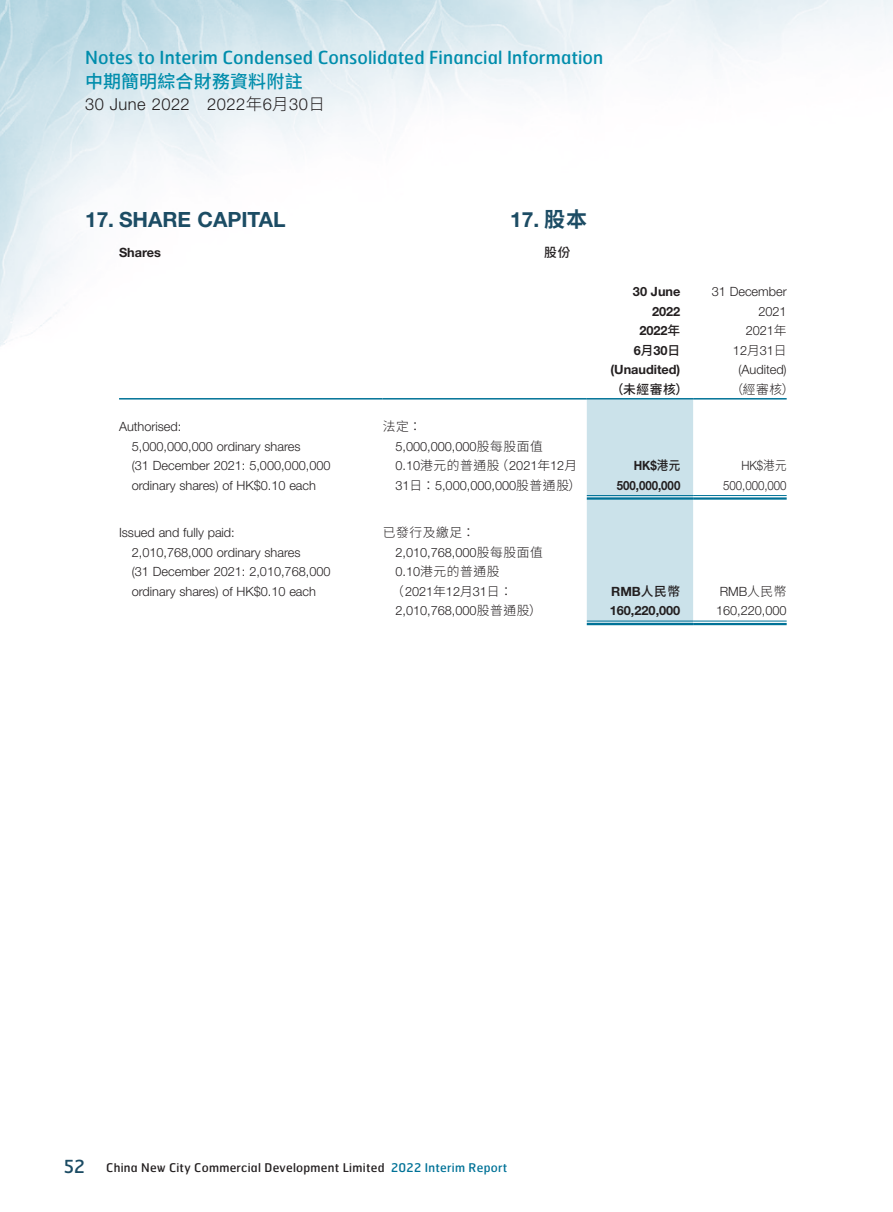
<style>
.page{position:relative;width:893px;height:1212px;background:#fff}
.page>*{position:absolute;margin:0;border:0;box-sizing:border-box;transform-origin:0 0}
.Heading_1{font:700 21px "Helvetica Neue LT Std";color:#1c4c64}
.C_Heading_1{font:700 21px "Helvetica Neue LT Std";color:#1c4c64}
.t1{font:18px "Hermes";letter-spacing:.005em;color:#008dac}
.t2{font:500 18px "Source Han Sans TC";letter-spacing:.005em;color:#008dac}
.t3{font:300 16.5px "Helvetica Neue LT Std";letter-spacing:.03em;color:#231f20}
.Body_Text{font:300 12.75px/19.5px "Helvetica Neue LT Std";color:#231f20}
.Body_Text-2{font:700 12.75px "Helvetica Neue LT Std";color:#231f20}
.Body_Text-3{font:300 12.75px "Source Han Sans TC";letter-spacing:.05em;color:#231f20}
.Body_Text-4{font:700 12.75px "Helvetica Neue LT Std";color:#231f20;scale:.9 1}
.Body_Text-5{font:300 12.75px "Helvetica Neue LT Std";color:#231f20;scale:.9 1}
.Body_Text-6{font:500 12.75px "Source Han Sans TC";color:#231f20}
.C_Body_Text{font:500 12.75px "Source Han Sans TC";color:#231f20}
.t4{font:12px "Hermes";letter-spacing:.02em;color:#231f20}
.s1{font-family:"Source Han Sans TC"}
.s2{font-family:"Helvetica Neue LT Std"}
.s3{font-family:"Source Han Sans TC";font-weight:500}
.s4{font-size:18px;color:#1c4c64}
.s5{color:#007297}
</style>
<div class="page">
<img style="left:0;top:0;width:893px;height:626px">
<div style="left:587px;top:399px;width:106px;height:224px;background:#cbe2ea"></div>
<hr style="left:119px;top:398px;width:264px;height:1px;background:#007297">
<hr style="left:383px;top:398px;width:204px;height:1px;background:#007297">
<hr style="left:587px;top:398px;width:106px;height:1px;background:#007297">
<hr style="left:693px;top:398px;width:94px;height:1px;background:#007297">
<hr style="left:587px;top:495px;width:106px;height:1px;background:#007297">
<hr style="left:587px;top:497px;width:106px;height:3px;background:#007297">
<hr style="left:693px;top:495px;width:94px;height:1px;background:#007297">
<hr style="left:693px;top:497px;width:94px;height:3px;background:#007297">
<hr style="left:587px;top:621px;width:106px;height:1px;background:#007297">
<hr style="left:587px;top:623px;width:106px;height:2px;background:#007297">
<hr style="left:693px;top:621px;width:94px;height:1px;background:#007297">
<hr style="left:693px;top:623px;width:94px;height:2px;background:#007297">
<h2 class="t1" style="left:85px;top:46px;width:520px">Notes to Interim Condensed Consolidated Financial Information</h2>
<h2 class="t2" style="left:85px;top:71px;width:219px">中期簡明綜合財務資料附註</h2>
<p class="t3" style="left:85px;top:94px;width:241px">30 June 2022 2022<span class="s1">年</span>6<span class="s1">月</span>30<span class="s1">日</span></p>
<p class="Heading_1" style="left:85px;top:206px;width:202px">17. SHARE CAPITAL</p>
<p class="Body_Text-2" style="left:119px;top:245px;width:43px">Shares</p>
<p class="C_Heading_1" style="left:510px;top:206px;width:79px">17. <span class="s1">股本</span></p>
<p class="C_Body_Text" style="left:544px;top:245px;width:28px">股份</p>
<p class="Body_Text" style="left:119px;top:417px;width:64px">Authorised:</p>
<p class="Body_Text-3" style="left:383px;top:419px;width:40px">法定：</p>
<p class="Body_Text" style="left:132px;top:436px;width:200px">5,000,000,000 ordinary shares<br>(31 December 2021: 5,000,000,000 ordinary shares) of HK$0.10 each</p>
<p class="Body_Text" style="left:395px;top:436px;width:187px">5,000,000,000<span class="s1">股每股面值<br></span>0.10<span class="s1">港元的普通股（</span>2021<span class="s1">年</span>12<span class="s1">月<br></span>31<span class="s1">日：</span>5,000,000,000<span class="s1">股普通股）</span></p>
<p class="Body_Text" style="left:119px;top:523px;width:117px">Issued and fully paid:</p>
<p class="Body_Text-3" style="left:383px;top:525px;width:94px">已發行及繳足：</p>
<p class="Body_Text" style="left:132px;top:542px;width:200px">2,010,768,000 ordinary shares<br>(31 December 2021: 2,010,768,000 ordinary shares) of HK$0.10 each</p>
<p class="Body_Text" style="left:395px;top:542px;width:149px">2,010,768,000<span class="s1">股每股面值</span></p>
<p class="Body_Text-3" style="left:395px;top:564px;width:106px"><span class="s2">0.10</span>港元的普通股</p>
<p class="Body_Text" style="left:391px;top:581px;width:123px"><span class="s1">（</span>2021<span class="s1">年</span>12<span class="s1">月</span>31<span class="s1">日：</span></p>
<p class="Body_Text" style="left:395px;top:601px;width:148px">2,010,768,000<span class="s1">股普通股）</span></p>
<p class="Body_Text-2" style="left:633px;top:284px;width:49px">30 June</p>
<p class="Body_Text-2" style="left:652px;top:303px;width:30px">2022</p>
<p class="Body_Text-2" style="left:639px;top:323px;width:43px">2022<span class="s3">年</span></p>
<p class="Body_Text-2" style="left:634px;top:342px;width:48px">6<span class="s3">月</span>30<span class="s3">日</span></p>
<p class="Body_Text" style="left:712px;top:281px;width:76px">31 December</p>
<p class="Body_Text" style="left:758px;top:301px;width:30px">2021</p>
<p class="Body_Text" style="left:746px;top:320px;width:43px">2021<span class="s1">年</span></p>
<p class="Body_Text" style="left:733px;top:340px;width:55px">12<span class="s1">月</span>31<span class="s1">日</span></p>
<p class="Body_Text-2" style="left:610px;top:362px;width:71px">(Unaudited)</p>
<p class="Body_Text" style="left:738px;top:359px;width:50px">(Audited)</p>
<p class="Body_Text-6" style="left:611px;top:382px;width:79px">（未經審核）</p>
<p class="Body_Text-3" style="left:730px;top:382px;width:65px">（經審核）</p>
<p class="Body_Text-4" style="left:634px;top:458px;width:53px">HK$<span class="s3">港元</span></p>
<p class="Body_Text-4" style="left:617px;top:477px;width:72px">500,000,000</p>
<p class="Body_Text-5" style="left:741px;top:458px;width:52px">HK$<span class="s1">港元</span></p>
<p class="Body_Text-5" style="left:723px;top:477px;width:72px">500,000,000</p>
<p class="Body_Text-2" style="left:611px;top:583px;width:71px">RMB<span class="s3">人民幣</span></p>
<p class="Body_Text-2" style="left:610px;top:603px;width:72px">160,220,000</p>
<p class="Body_Text" style="left:720px;top:581px;width:69px">RMB<span class="s1">人民幣</span></p>
<p class="Body_Text" style="left:716px;top:601px;width:72px">160,220,000</p>
<p class="t4" style="left:64px;top:1160px;width:445px"><span class="s4">52</span> China New City Commercial Development Limited <span class="s5">2022 Interim Report</span></p>
</div>
